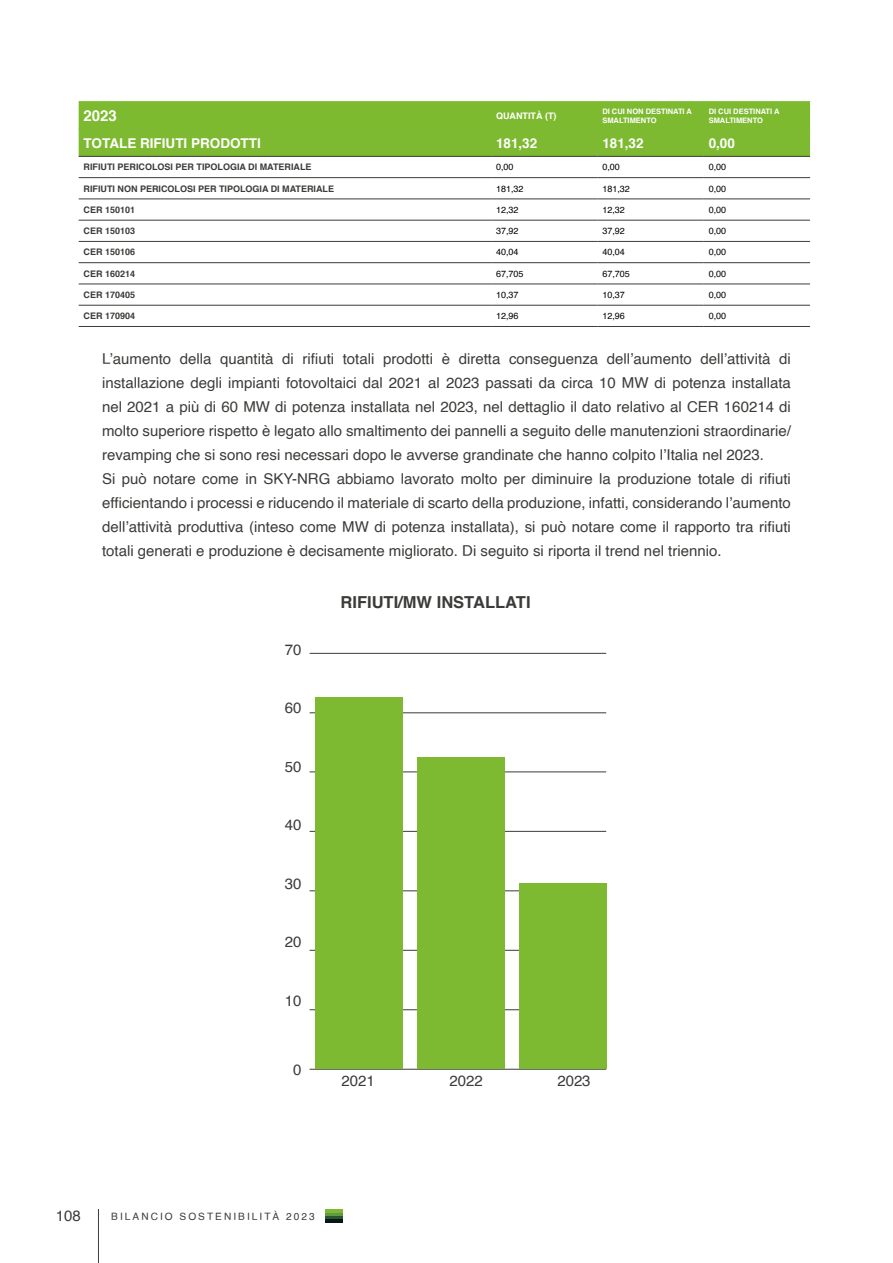
<style>
.page{position:relative;width:893px;height:1263px;background:#fff}
.page>*{position:absolute;margin:0;border:0;box-sizing:border-box;transform-origin:0 0}
.t1{font:700 16.5px "Helvetica";color:#3b3b39}
.t2{font:15px/24px "Helvetica";color:#3b3b39}
.t3{font:700 15px "Helvetica";color:#fff}
.t4{font:15px "Helvetica";color:#3c3c3b}
.t5{font:700 13.5px "Helvetica";color:#fff}
.t6{font:10.2px "Helvetica";letter-spacing:.2em;color:#3b3b39}
.t7{font:700 9px "Helvetica";color:#3b3b39}
.t8{font:9px "Helvetica";color:#000}
.t9{font:700 9px "Helvetica";color:#fff}
.t10{font:700 7.5px/9px "Helvetica";color:#fff}
</style>
<div class="page">
<hr style="left:325px;top:1219px;width:17px;height:3px;background:#081617">
<hr style="left:325px;top:1216px;width:17px;height:3px;background:#29562f">
<svg style="left:325px;top:1212px;width:17px;height:4px"></svg>
<hr style="left:325px;top:1209px;width:17px;height:3px;background:#7dba31">
<hr style="left:98px;top:1209px;width:1px;height:54px;background:#3b3b39">
<div style="left:79px;top:102px;width:731px;height:54px;background:#7dba30"></div>
<hr style="left:79px;top:101px;width:412px;height:1px;background:#7dba30">
<hr style="left:491px;top:101px;width:106px;height:1px;background:#7dba30">
<hr style="left:597px;top:101px;width:107px;height:1px;background:#7dba30">
<hr style="left:704px;top:101px;width:106px;height:1px;background:#7dba30">
<hr style="left:79px;top:129px;width:412px;height:1px;background:#7dba30">
<hr style="left:491px;top:129px;width:106px;height:1px;background:#7dba30">
<hr style="left:597px;top:129px;width:107px;height:1px;background:#7dba30">
<hr style="left:704px;top:129px;width:106px;height:1px;background:#7dba30">
<hr style="left:79px;top:156px;width:412px;height:1px;background:#3b3b39">
<hr style="left:491px;top:156px;width:106px;height:1px;background:#3b3b39">
<hr style="left:597px;top:156px;width:107px;height:1px;background:#3b3b39">
<hr style="left:704px;top:156px;width:106px;height:1px;background:#3b3b39">
<hr style="left:79px;top:177px;width:412px;height:1px;background:#3b3b39">
<hr style="left:491px;top:177px;width:106px;height:1px;background:#3b3b39">
<hr style="left:597px;top:177px;width:107px;height:1px;background:#3b3b39">
<hr style="left:704px;top:177px;width:106px;height:1px;background:#3b3b39">
<hr style="left:79px;top:199px;width:412px;height:1px;background:#3b3b39">
<hr style="left:491px;top:199px;width:106px;height:1px;background:#3b3b39">
<hr style="left:597px;top:199px;width:107px;height:1px;background:#3b3b39">
<hr style="left:704px;top:199px;width:106px;height:1px;background:#3b3b39">
<hr style="left:79px;top:220px;width:412px;height:1px;background:#3b3b39">
<hr style="left:491px;top:220px;width:106px;height:1px;background:#3b3b39">
<hr style="left:597px;top:220px;width:107px;height:1px;background:#3b3b39">
<hr style="left:704px;top:220px;width:106px;height:1px;background:#3b3b39">
<hr style="left:79px;top:241px;width:412px;height:1px;background:#3b3b39">
<hr style="left:491px;top:241px;width:106px;height:1px;background:#3b3b39">
<hr style="left:597px;top:241px;width:107px;height:1px;background:#3b3b39">
<hr style="left:704px;top:241px;width:106px;height:1px;background:#3b3b39">
<hr style="left:79px;top:262px;width:412px;height:1px;background:#3b3b39">
<hr style="left:491px;top:262px;width:106px;height:1px;background:#3b3b39">
<hr style="left:597px;top:262px;width:107px;height:1px;background:#3b3b39">
<hr style="left:704px;top:262px;width:106px;height:1px;background:#3b3b39">
<hr style="left:79px;top:284px;width:412px;height:1px;background:#3b3b39">
<hr style="left:491px;top:284px;width:106px;height:1px;background:#3b3b39">
<hr style="left:597px;top:284px;width:107px;height:1px;background:#3b3b39">
<hr style="left:704px;top:284px;width:106px;height:1px;background:#3b3b39">
<hr style="left:79px;top:305px;width:412px;height:1px;background:#3b3b39">
<hr style="left:491px;top:305px;width:106px;height:1px;background:#3b3b39">
<hr style="left:597px;top:305px;width:107px;height:1px;background:#3b3b39">
<hr style="left:704px;top:305px;width:106px;height:1px;background:#3b3b39">
<hr style="left:79px;top:326px;width:412px;height:1px;background:#3b3b39">
<hr style="left:491px;top:326px;width:106px;height:1px;background:#3b3b39">
<hr style="left:597px;top:326px;width:107px;height:1px;background:#3b3b39">
<hr style="left:704px;top:326px;width:106px;height:1px;background:#3b3b39">
<hr style="left:310px;top:653px;width:296px;height:1px;background:#3b3b39">
<hr style="left:310px;top:712px;width:296px;height:1px;background:#3b3b39">
<hr style="left:310px;top:771px;width:296px;height:1px;background:#3b3b39">
<hr style="left:310px;top:831px;width:296px;height:1px;background:#3b3b39">
<hr style="left:310px;top:890px;width:296px;height:1px;background:#3b3b39">
<hr style="left:310px;top:950px;width:296px;height:1px;background:#3b3b39">
<hr style="left:310px;top:1009px;width:296px;height:1px;background:#3b3b39">
<hr style="left:310px;top:1069px;width:296px;height:1px;background:#3b3b39">
<div style="left:519px;top:883px;width:87px;height:186px;background:#7dba31"></div>
<div style="left:417px;top:758px;width:87px;height:311px;background:#7dba31"></div>
<div style="left:316px;top:697px;width:87px;height:372px;background:#7dba31"></div>
<p class="t3" style="left:84px;top:104px;width:35px">2023</p>
<p class="t9" style="left:496px;top:108px;width:62px">QUANTITÀ (T)</p>
<p class="t10" style="left:602px;top:107px;width:91px">DI CUI NON DESTINATI A<br>SMALTIMENTO</p>
<p class="t10" style="left:709px;top:107px;width:72px">DI CUI DESTINATI A<br>SMALTIMENTO</p>
<p class="t5" style="left:84px;top:132px;width:179px">TOTALE RIFIUTI PRODOTTI</p>
<p class="t5" style="left:496px;top:132px;width:43px">181,32</p>
<p class="t5" style="left:602px;top:132px;width:43px">181,32</p>
<p class="t5" style="left:709px;top:132px;width:28px">0,00</p>
<p class="t7" style="left:84px;top:160px;width:230px">RIFIUTI PERICOLOSI PER TIPOLOGIA DI MATERIALE</p>
<p class="t8" style="left:496px;top:160px;width:19px">0,00</p>
<p class="t8" style="left:602px;top:160px;width:19px">0,00</p>
<p class="t8" style="left:709px;top:160px;width:19px">0,00</p>
<p class="t7" style="left:84px;top:181px;width:252px">RIFIUTI NON PERICOLOSI PER TIPOLOGIA DI MATERIALE</p>
<p class="t8" style="left:496px;top:182px;width:29px">181,32</p>
<p class="t8" style="left:602px;top:182px;width:29px">181,32</p>
<p class="t8" style="left:709px;top:182px;width:19px">0,00</p>
<p class="t7" style="left:84px;top:202px;width:53px">CER 150101</p>
<p class="t8" style="left:496px;top:203px;width:24px">12,32</p>
<p class="t8" style="left:602px;top:203px;width:24px">12,32</p>
<p class="t8" style="left:709px;top:203px;width:19px">0,00</p>
<p class="t7" style="left:84px;top:224px;width:53px">CER 150103</p>
<p class="t8" style="left:496px;top:224px;width:24px">37,92</p>
<p class="t8" style="left:602px;top:224px;width:24px">37,92</p>
<p class="t8" style="left:709px;top:224px;width:19px">0,00</p>
<p class="t7" style="left:84px;top:245px;width:53px">CER 150106</p>
<p class="t8" style="left:496px;top:245px;width:24px">40,04</p>
<p class="t8" style="left:602px;top:245px;width:24px">40,04</p>
<p class="t8" style="left:709px;top:245px;width:19px">0,00</p>
<p class="t7" style="left:84px;top:266px;width:53px">CER 160214</p>
<p class="t8" style="left:496px;top:267px;width:29px">67,705</p>
<p class="t8" style="left:602px;top:267px;width:29px">67,705</p>
<p class="t8" style="left:709px;top:267px;width:19px">0,00</p>
<p class="t7" style="left:84px;top:287px;width:53px">CER 170405</p>
<p class="t8" style="left:496px;top:288px;width:24px">10,37</p>
<p class="t8" style="left:602px;top:288px;width:24px">10,37</p>
<p class="t8" style="left:709px;top:288px;width:19px">0,00</p>
<p class="t7" style="left:84px;top:309px;width:53px">CER 170904</p>
<p class="t8" style="left:496px;top:309px;width:24px">12,96</p>
<p class="t8" style="left:602px;top:309px;width:24px">12,96</p>
<p class="t8" style="left:709px;top:309px;width:19px">0,00</p>
<p class="t2" style="left:102px;top:347px;width:690px">L’aumento della quantità di rifiuti totali prodotti è diretta conseguenza dell’aumento dell’attività di installazione degli impianti fotovoltaici dal 2021 al 2023 passati da circa 10 MW di potenza installata nel 2021 a più di 60 MW di potenza installata nel 2023, nel dettaglio il dato relativo al CER 160214 di molto superiore rispetto è legato allo smaltimento dei pannelli a seguito delle manutenzioni straordinarie/ revamping che si sono resi necessari dopo le avverse grandinate che hanno colpito l’Italia nel 2023.<br>Si può notare come in SKY-NRG abbiamo lavorato molto per diminuire la produzione totale di rifiuti efficientando i processi e riducendo il materiale di scarto della produzione, infatti, considerando l’aumento dell’attività produttiva (inteso come MW di potenza installata), si può notare come il rapporto tra rifiuti totali generati e produzione è decisamente migliorato. Di seguito si riporta il trend nel triennio.</p>
<p class="t2" style="left:285px;top:638px;width:18px">70</p>
<p class="t2" style="left:285px;top:696px;width:18px">60</p>
<p class="t2" style="left:285px;top:755px;width:18px">50</p>
<p class="t2" style="left:285px;top:813px;width:18px">40</p>
<p class="t2" style="left:285px;top:872px;width:18px">30</p>
<p class="t2" style="left:285px;top:930px;width:18px">20</p>
<p class="t2" style="left:285px;top:989px;width:18px">10</p>
<p class="t2" style="left:293px;top:1058px;width:10px">0</p>
<p class="t1" style="left:341px;top:589px;width:192px">RIFIUTI/MW INSTALLATI</p>
<p class="t2" style="left:341px;top:1069px;width:35px">2021</p>
<p class="t2" style="left:449px;top:1069px;width:35px">2022</p>
<p class="t2" style="left:557px;top:1069px;width:35px">2023</p>
<p class="t4" style="left:56px;top:1204px;width:27px">108</p>
<p class="t6" style="left:111px;top:1208px;width:205px">BILANCIO SOSTENIBILITÀ 2023</p>
</div>
